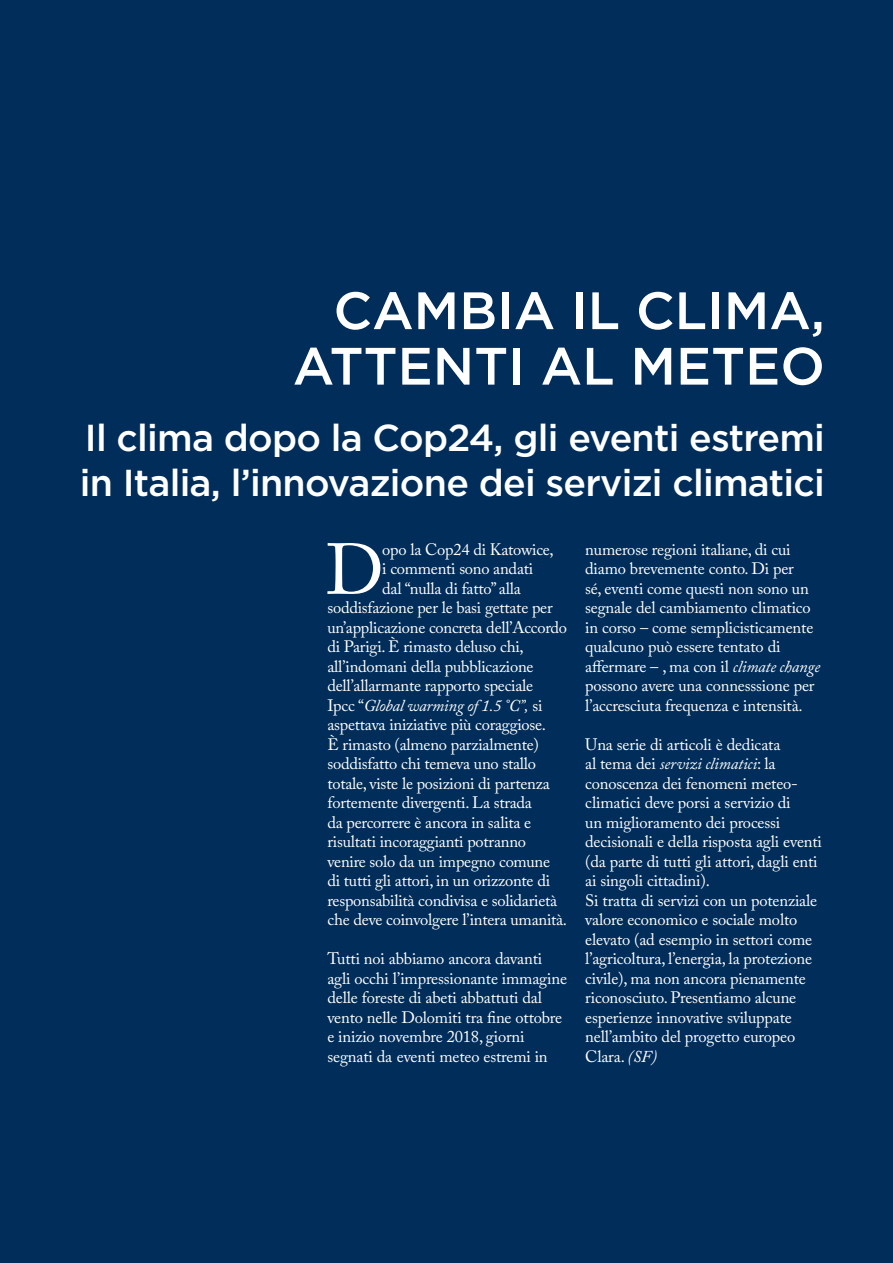
<style>
.page{position:relative;width:893px;height:1263px;background:#002d59}
.page>*{position:absolute;margin:0;border:0;box-sizing:border-box;transform-origin:0 0}
.t1{font:71.4px "Adobe Caslon Pro";color:#fff}
.t2{font:500 52.5px/55.5px "Gotham HTF";color:#fff;text-align:right}
.t3{font:500 37.5px/45px "Gotham HTF";letter-spacing:-.02em;color:#fff}
.t4{font:16.5px/19.5px "Adobe Caslon Pro";letter-spacing:-.01em;color:#fff}
.t5{font:italic 16.5px "Adobe Caslon Pro";letter-spacing:-.015em;color:#fff}
.s1{font-style:normal}
.s2{font-style:italic}
</style>
<div class="page">
<h2 class="t2" style="left:293px;top:282px;width:534px">CAMBIA IL CLIMA,<br>ATTENTI AL METEO</h2>
<h3 class="t3" style="left:80px;top:414px;width:747px">Il clima dopo la Cop24, gli eventi estremi in Italia, l’innovazione dei servizi climatici</h3>
<h1 class="t1" style="left:325px;top:527px;width:60px">D</h1>
<p class="t4" style="left:382px;top:539px;width:173px">opo la Cop24 di Katowice,</p>
<p class="t4" style="left:382px;top:559px;width:152px">i commenti sono andati</p>
<p class="t4" style="left:382px;top:578px;width:140px">dal “nulla di fatto” alla</p>
<p class="t4" style="left:327px;top:598px;width:227px">soddisfazione per le basi gettate per</p>
<p class="t4" style="left:327px;top:617px;width:241px">un’applicazione concreta dell’Accordo</p>
<p class="t4" style="left:327px;top:637px;width:198px">di Parigi. È rimasto deluso chi,</p>
<p class="t4" style="left:327px;top:656px;width:208px">all’indomani della pubblicazione</p>
<p class="t4" style="left:327px;top:676px;width:207px">dell’allarmante rapporto speciale</p>
<p class="t5" style="left:327px;top:695px;width:217px"><span class="s1">Ipcc “</span>Global warming of 1.5 °C”, <span class="s1">si</span></p>
<p class="t4" style="left:327px;top:715px;width:220px">aspettava iniziative più coraggiose.</p>
<p class="t4" style="left:327px;top:734px;width:213px">È rimasto (almeno parzialmente)</p>
<p class="t4" style="left:327px;top:754px;width:210px">soddisfatto chi temeva uno stallo</p>
<p class="t4" style="left:327px;top:773px;width:224px">totale, viste le posizioni di partenza</p>
<p class="t4" style="left:327px;top:793px;width:206px">fortemente divergenti. La strada</p>
<p class="t4" style="left:327px;top:812px;width:205px">da percorrere è ancora in salita e</p>
<p class="t4" style="left:327px;top:832px;width:200px">risultati incoraggianti potranno</p>
<p class="t4" style="left:327px;top:851px;width:224px">venire solo da un impegno comune</p>
<p class="t4" style="left:327px;top:871px;width:224px">di tutti gli attori, in un orizzonte di</p>
<p class="t4" style="left:327px;top:890px;width:231px">responsabilità condivisa e solidarietà</p>
<p class="t4" style="left:327px;top:910px;width:241px">che deve coinvolgere l’intera umanità.</p>
<p class="t4" style="left:327px;top:949px;width:241px">Tutti noi abbiamo ancora davanti agli occhi l’impressionante immagine delle foreste di abeti abbattuti dal vento nelle Dolomiti tra fine ottobre e inizio novembre 2018, giorni segnati da eventi meteo estremi in</p>
<p class="t4" style="left:585px;top:539px;width:236px">numerose regioni italiane, di cui diamo brevemente conto. Di per<br>sé, eventi come questi non sono un segnale del cambiamento climatico in corso – come semplicisticamente qualcuno può essere tentato di affermare – , ma con il <span class="s2">climate change </span>possono avere una connesssione per l’accresciuta frequenza e intensità.</p>
<p class="t4" style="left:585px;top:734px;width:238px">Una serie di articoli è dedicata<br>al tema dei <span class="s2">servizi climatici</span>: la conoscenza dei fenomeni meteo&shy;climatici deve porsi a servizio di<br>un miglioramento dei processi decisionali e della risposta agli eventi (da parte di tutti gli attori, dagli enti ai singoli cittadini).<br>Si tratta di servizi con un potenziale valore economico e sociale molto elevato (ad esempio in settori come l’agricoltura, l’energia, la protezione civile), ma non ancora pienamente riconosciuto. Presentiamo alcune esperienze innovative sviluppate nell’ambito del progetto europeo Clara. <span class="s2">(SF)</span></p>
</div>
